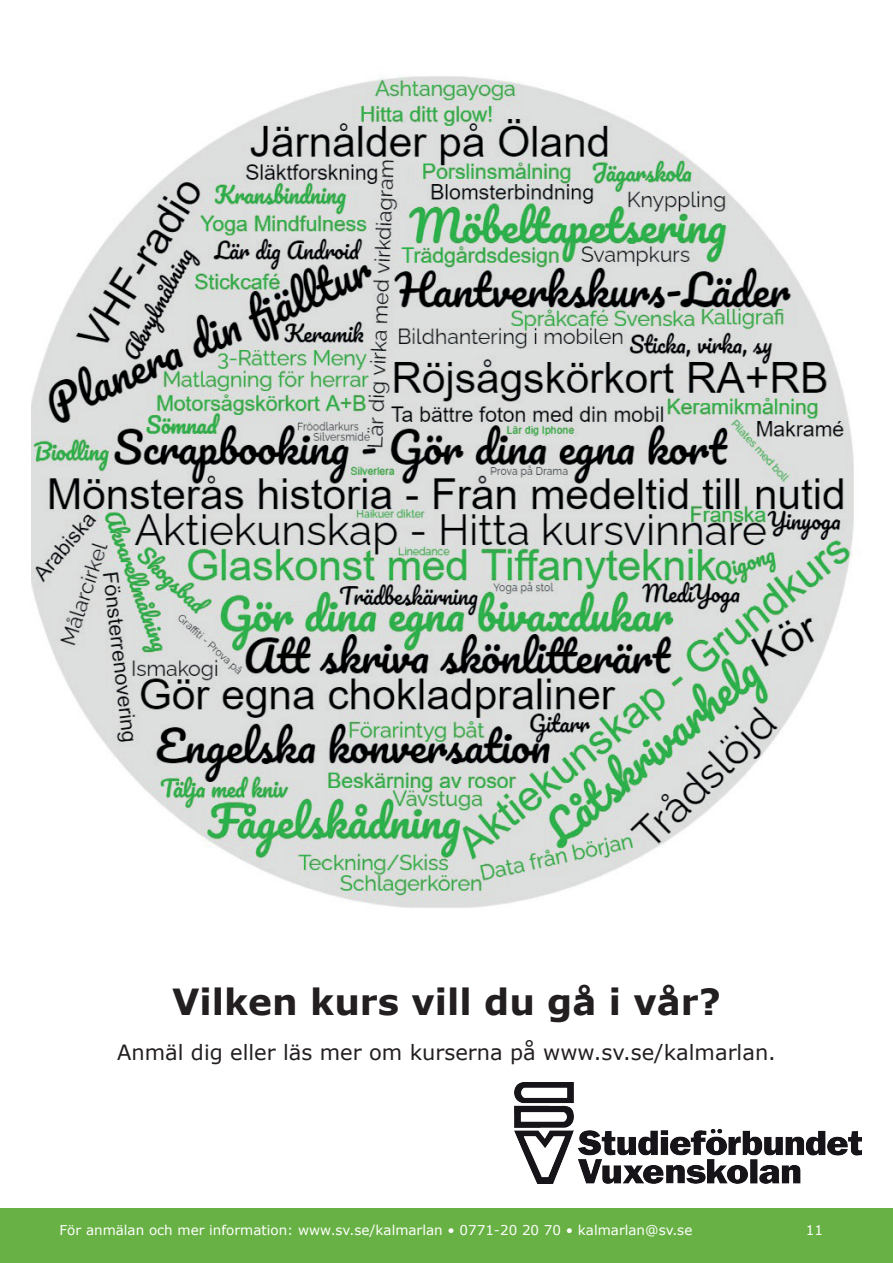
<style>
.page{position:relative;width:893px;height:1263px;background:#fff}
.page>*{position:absolute;margin:0;border:0;box-sizing:border-box;transform-origin:0 0}
.t1{font:700 36px "Verdana";color:#231f20}
.t2{font:21px "Verdana";color:#231f20}
.t3{font:13.5px "Verdana";color:#fff}
</style>
<div class="page">
<div style="left:0;top:1209px;width:893px;height:54px;background:#68b144"></div>
<img style="left:32px;top:76px;width:822px;height:832px">
<img style="left:514px;top:1083px;width:347px;height:101px">
<h1 class="t1" style="left:172px;top:976px;width:550px">Vilken kurs vill du gå i vår?</h1>
<h2 class="t2" style="left:117px;top:1038px;width:660px">Anmäl dig eller läs mer om kurserna på www.sv.se/kalmarlan.</h2>
<p class="t3" style="left:60px;top:1221px;width:634px">För anmälan och mer information: www.sv.se/kalmarlan • 0771-20 20 70 • kalmarlan@sv.se</p>
<p class="t3" style="left:806px;top:1221px;width:19px">11</p>
</div>
